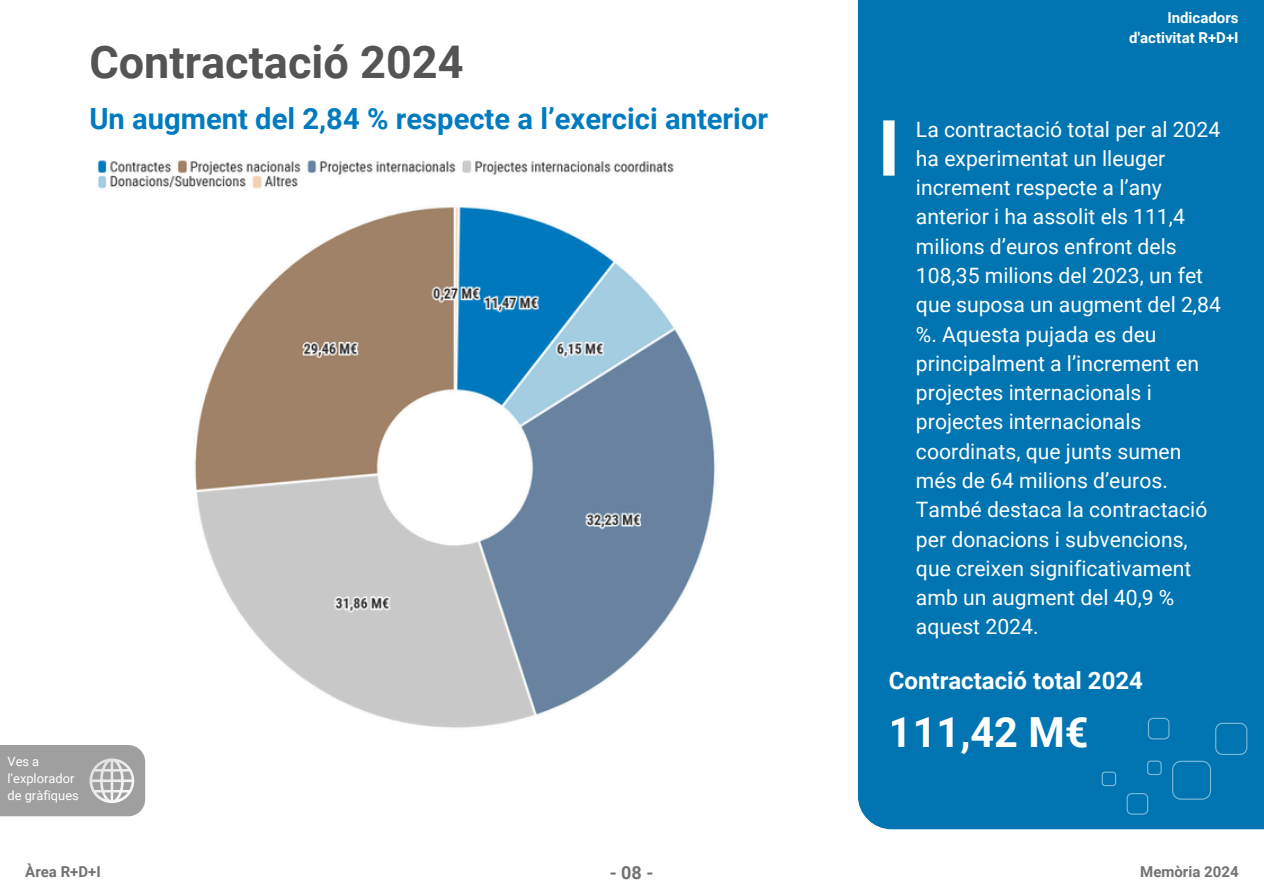
<style>
.page{position:relative;width:1264px;height:894px;background:#fff}
.page>*{position:absolute;margin:0;border:0;box-sizing:border-box;transform-origin:0 0}
.t1{font:700 45px "Roboto";color:#545454}
.t2{font:700 41.55px "Roboto";color:#fff}
.t3{font:700 29.1px "Roboto";color:#007bc0}
.t4{font:700 24px "Roboto";color:#fff}
.t5{font:21.15px/29.2px "Roboto";color:#fff}
.t6{font:700 18px "Roboto";color:#717273}
.t7{font:700 15px/20.2px "Roboto";color:#fff;text-align:right}
.t8{font:700 15px "Roboto";color:#717273}
.t9{font:12.9px/17.1px "Roboto";color:#fff}
</style>
<div class="page">
<div style="left:857px;top:0;width:406px;height:829px;background:#0075b2"></div>
<svg style="left:1147px;top:717px;width:22px;height:22px"></svg>
<svg style="left:1172px;top:760px;width:38px;height:39px"></svg>
<svg style="left:1215px;top:722px;width:32px;height:32px"></svg>
<svg style="left:1147px;top:760px;width:14px;height:14px"></svg>
<svg style="left:1126px;top:793px;width:22px;height:21px"></svg>
<svg style="left:1101px;top:771px;width:15px;height:14px"></svg>
<div style="left:883px;top:120px;width:11px;height:55px;background:#fff"></div>
<div style="left:0;top:744px;width:145px;height:72px;background:#9f9f9f"></div>
<svg style="left:89px;top:758px;width:45px;height:45px"></svg>
<img style="left:98px;top:160px;width:617px;height:568px">
<h1 class="t1" style="left:89px;top:36px;width:375px">Contractació 2024</h1>
<h3 class="t3" style="left:89px;top:102px;width:680px">Un augment del 2,84 % respecte a l’exercici anterior</h3>
<p class="t9" style="left:8px;top:752px;width:73px">Ves a l’explorador de gràfiques</p>
<p class="t7" style="left:1129px;top:7px;width:111px">Indicadors d'activitat R+D+I</p>
<p class="t5" style="left:916px;top:115px;width:306px">La contractació total per al 2024 ha experimentat un lleuger increment respecte a l’any anterior i ha assolit els 111,4 milions d’euros enfront dels<br>108,35 milions del 2023, un fet que suposa un augment del 2,84 %. Aquesta pujada es deu principalment a l’increment en projectes internacionals i projectes internacionals coordinats, que junts sumen més de 64 milions d’euros.<br>També destaca la contractació per donacions i subvencions, que creixen significativament amb un augment del 40,9 % aquest 2024.</p>
<p class="t4" style="left:888px;top:666px;width:255px">Contractació total 2024</p>
<h2 class="t2" style="left:888px;top:708px;width:201px">111,42 M€</h2>
<p class="t8" style="left:25px;top:862px;width:77px">Àrea R+D+I</p>
<p class="t6" style="left:609px;top:862px;width:45px">- 08 -</p>
<p class="t8" style="left:1140px;top:862px;width:100px">Memòria 2024</p>
</div>
